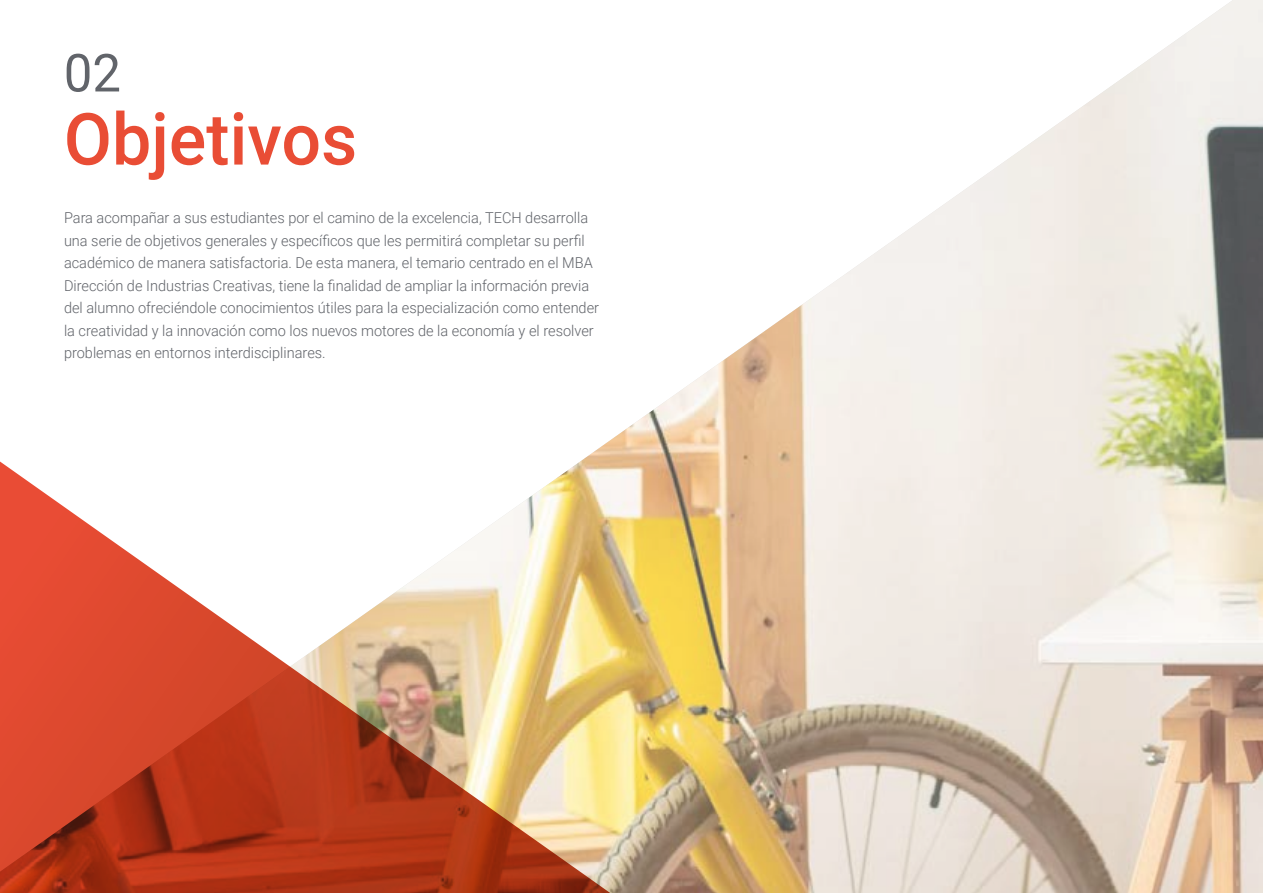
<style>
.page{position:relative;width:1263px;height:893px;background:#fff}
.page>*{position:absolute;margin:0;border:0;box-sizing:border-box;transform-origin:0 0}
.t1{font:500 72px "Roboto";color:#e94d35}
.t2{font:52.5px "Roboto";color:#61646a}
.t3{font:300 15px/22.5px "Roboto";color:#61646a}
</style>
<div class="page">
<img style="left:602px;top:0;width:661px;height:893px">
<svg style="left:0;top:446px;width:640px;height:447px"></svg>
<h2 class="t2" style="left:64px;top:36px;width:59px">02</h2>
<h1 class="t1" style="left:64px;top:89px;width:295px">Objetivos</h1>
<p class="t3" style="left:64px;top:206px;width:537px">Para acompañar a sus estudiantes por el camino de la excelencia, TECH desarrolla una serie de objetivos generales y específicos que les permitirá completar su perfil académico de manera satisfactoria. De esta manera, el temario centrado en el MBA Dirección de Industrias Creativas, tiene la finalidad de ampliar la información previa del alumno ofreciéndole conocimientos útiles para la especialización como entender la creatividad y la innovación como los nuevos motores de la economía y el resolver problemas en entornos interdisciplinares.</p>
</div>
